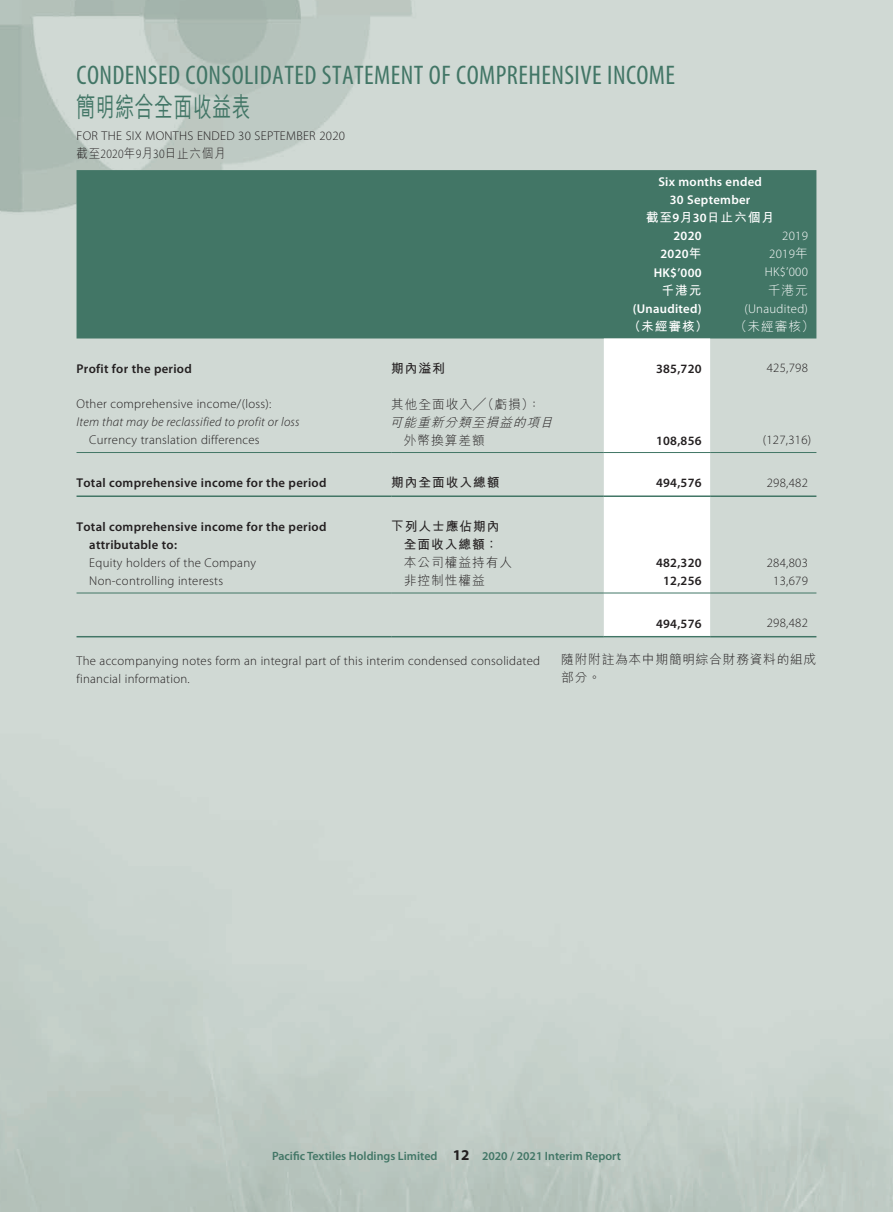
<style>
.page{position:relative;width:893px;height:1212px;background:#fff}
.page>*{position:absolute;margin:0;border:0;box-sizing:border-box;transform-origin:0 0}
.t1{font:condensed 27px "Myriad Pro";letter-spacing:.015em;color:#427666}
.t2{font:500 27px "M Hei HK";letter-spacing:.03em;color:#427666;scale:.7 1}
._50_Table_txt{font:300 12.75px "Myriad Pro";letter-spacing:.02em;color:#231f20}
._50_Table_txt-2{font:600 12.75px/18px "Myriad Pro";letter-spacing:.02em;color:#231f20}
._00_txt{font:300 12.75px/18px "Myriad Pro";letter-spacing:.02em;color:#231f20}
._50_Table_txt-3{font:600 12.75px "Myriad Pro";letter-spacing:.02em;color:#fff}
._50_Table_txt-4{font:italic 300 12.75px "Myriad Pro";letter-spacing:.02em;color:#231f20}
._50_Table_txt-5{font:300 12.75px "M Hei HK";letter-spacing:.07em;color:#231f20}
._50_Table_txt-6{font:300 12.75px "Myriad Pro";letter-spacing:.02em;color:#fff}
._50_Table_txt-7{font:700 12.75px/18px "M Hei HK";letter-spacing:.07em;color:#231f20;text-align:right}
._00_txt_C{font:300 12.75px/18px "M Hei HK";letter-spacing:.055em;color:#231f20}
._50_Table_txt-8{font:700 12.75px "M Hei HK";letter-spacing:.07em;color:#fff}
._00_txt_C-2{font:300 12.75px "M Hei HK";letter-spacing:.055em;color:#231f20;scale:.9 1}
._50_Table_txt-9{font:italic 300 12.75px "M Hei HK";color:#231f20}
._50_Table_txt-10{font:300 12.75px "M Hei HK";letter-spacing:.07em;color:#fff}
.t3{font:600 12px "Myriad Pro";color:#427666}
.s1{font-family:"Myriad Pro"}
.s2{font-family:"Myriad Pro";font-weight:600}
.s3{font-family:"M Hei HK";font-weight:700}
.s4{font-family:"M Hei HK"}
.s5{font-weight:700;font-size:15px;color:#231f20}
</style>
<div class="page">
<div style="left:77px;top:170px;width:739px;height:168px;background:#427666"></div>
<svg style="left:604px;top:338px;width:106px;height:298px"></svg>
<hr style="left:77px;top:452px;width:314px;height:1px;background:#427666">
<hr style="left:391px;top:452px;width:213px;height:1px;background:#427666">
<hr style="left:604px;top:452px;width:106px;height:1px;background:#427666">
<hr style="left:710px;top:452px;width:106px;height:1px;background:#427666">
<hr style="left:77px;top:495px;width:314px;height:2px;background:#427666">
<hr style="left:391px;top:495px;width:213px;height:2px;background:#427666">
<hr style="left:604px;top:495px;width:106px;height:2px;background:#427666">
<hr style="left:710px;top:495px;width:106px;height:2px;background:#427666">
<hr style="left:77px;top:593px;width:314px;height:1px;background:#427666">
<hr style="left:391px;top:593px;width:213px;height:1px;background:#427666">
<hr style="left:604px;top:593px;width:106px;height:1px;background:#427666">
<hr style="left:710px;top:593px;width:106px;height:1px;background:#427666">
<hr style="left:77px;top:636px;width:314px;height:1px;background:#427666">
<hr style="left:391px;top:636px;width:213px;height:1px;background:#427666">
<hr style="left:604px;top:636px;width:106px;height:1px;background:#427666">
<hr style="left:710px;top:636px;width:106px;height:1px;background:#427666">
<h1 class="t1" style="left:77px;top:59px;width:600px">CONDENSED CONSOLIDATED STATEMENT OF COMPREHENSIVE INCOME</h1>
<h1 class="t2" style="left:77px;top:87px;width:251px">簡明綜合全面收益表</h1>
<p class="_00_txt" style="left:77px;top:127px;width:270px">FOR THE SIX MONTHS ENDED 30 SEPTEMBER 2020</p>
<p class="_00_txt_C-2" style="left:77px;top:145px;width:167px">截至<span class="s1">2020</span>年<span class="s1">9</span>月<span class="s1">30</span>日止六個月</p>
<p class="_50_Table_txt-3" style="left:658px;top:174px;width:105px">Six months ended</p>
<p class="_50_Table_txt-3" style="left:670px;top:192px;width:82px">30 September</p>
<p class="_50_Table_txt-8" style="left:646px;top:209px;width:130px">截至<span class="s2">9</span>月<span class="s2">30</span>日止六個月</p>
<p class="_50_Table_txt-3" style="left:673px;top:228px;width:30px">2020</p>
<p class="_50_Table_txt-6" style="left:782px;top:228px;width:27px">2019</p>
<p class="_50_Table_txt-3" style="left:660px;top:246px;width:43px">2020<span class="s3">年</span></p>
<p class="_50_Table_txt-6" style="left:769px;top:247px;width:40px">2019<span class="s4">年</span></p>
<p class="_50_Table_txt-3" style="left:654px;top:264px;width:49px">HK$’000</p>
<p class="_50_Table_txt-6" style="left:765px;top:264px;width:45px">HK$’000</p>
<p class="_50_Table_txt-8" style="left:662px;top:281px;width:42px">千港元</p>
<p class="_50_Table_txt-10" style="left:768px;top:281px;width:42px">千港元</p>
<p class="_50_Table_txt-3" style="left:633px;top:300px;width:71px">(Unaudited)</p>
<p class="_50_Table_txt-6" style="left:744px;top:301px;width:65px">(Unaudited)</p>
<p class="_50_Table_txt-8" style="left:628px;top:317px;width:81px">（未經審核）</p>
<p class="_50_Table_txt-10" style="left:734px;top:317px;width:81px">（未經審核）</p>
<p class="_50_Table_txt-2" style="left:77px;top:359px;width:117px">Profit for the period</p>
<p class="_50_Table_txt-7" style="left:391px;top:358px;width:55px">期內溢利</p>
<p class="_50_Table_txt-2" style="left:656px;top:359px;width:47px">385,720</p>
<p class="_50_Table_txt" style="left:767px;top:360px;width:43px">425,798</p>
<p class="_50_Table_txt" style="left:77px;top:396px;width:196px">Other comprehensive income/(loss):</p>
<p class="_50_Table_txt-5" style="left:391px;top:395px;width:151px">其他全面收入╱（虧損）：</p>
<p class="_50_Table_txt-4" style="left:77px;top:414px;width:225px">Item that may be reclassified to profit or loss</p>
<p class="_50_Table_txt-9" style="left:390px;top:413px;width:169px">可能重新分類至損益的項目</p>
<p class="_50_Table_txt" style="left:89px;top:432px;width:172px">Currency translation differences</p>
<p class="_50_Table_txt-5" style="left:404px;top:431px;width:83px">外幣換算差額</p>
<p class="_50_Table_txt-2" style="left:656px;top:431px;width:47px">108,856</p>
<p class="_50_Table_txt" style="left:763px;top:432px;width:50px">(127,316)</p>
<p class="_50_Table_txt-2" style="left:77px;top:474px;width:251px">Total comprehensive income for the period</p>
<p class="_50_Table_txt-7" style="left:391px;top:473px;width:110px">期內全面收入總額</p>
<p class="_50_Table_txt-2" style="left:656px;top:474px;width:47px">494,576</p>
<p class="_50_Table_txt" style="left:767px;top:475px;width:43px">298,482</p>
<p class="_50_Table_txt-2" style="left:89px;top:518px;width:239px;text-indent:-13px">Total comprehensive income for the period attributable to:</p>
<p class="_50_Table_txt-7" style="left:391px;top:517px;width:110px">下列人士應佔期內全面收入總額：</p>
<p class="_50_Table_txt" style="left:89px;top:555px;width:168px">Equity holders of the Company</p>
<p class="_50_Table_txt-5" style="left:404px;top:554px;width:110px">本公司權益持有人</p>
<p class="_50_Table_txt-2" style="left:656px;top:554px;width:47px">482,320</p>
<p class="_50_Table_txt" style="left:767px;top:555px;width:43px">284,803</p>
<p class="_50_Table_txt" style="left:89px;top:573px;width:136px">Non-controlling interests</p>
<p class="_50_Table_txt-5" style="left:404px;top:572px;width:83px">非控制性權益</p>
<p class="_50_Table_txt-2" style="left:663px;top:572px;width:40px">12,256</p>
<p class="_50_Table_txt" style="left:773px;top:573px;width:36px">13,679</p>
<p class="_50_Table_txt-2" style="left:656px;top:614px;width:47px">494,576</p>
<p class="_50_Table_txt" style="left:767px;top:615px;width:43px">298,482</p>
<p class="_00_txt" style="left:77px;top:651px;width:465px">The accompanying notes form an integral part of this interim condensed consolidated financial information.</p>
<p class="_00_txt_C" style="left:561px;top:650px;width:257px">隨附附註為本中期簡明綜合財務資料的組成部分。</p>
<p class="t3" style="left:272px;top:1148px;width:350px">Pacific Textiles Holdings Limited <span class="s5">12</span> 2020 / 2021 Interim Report</p>
</div>
